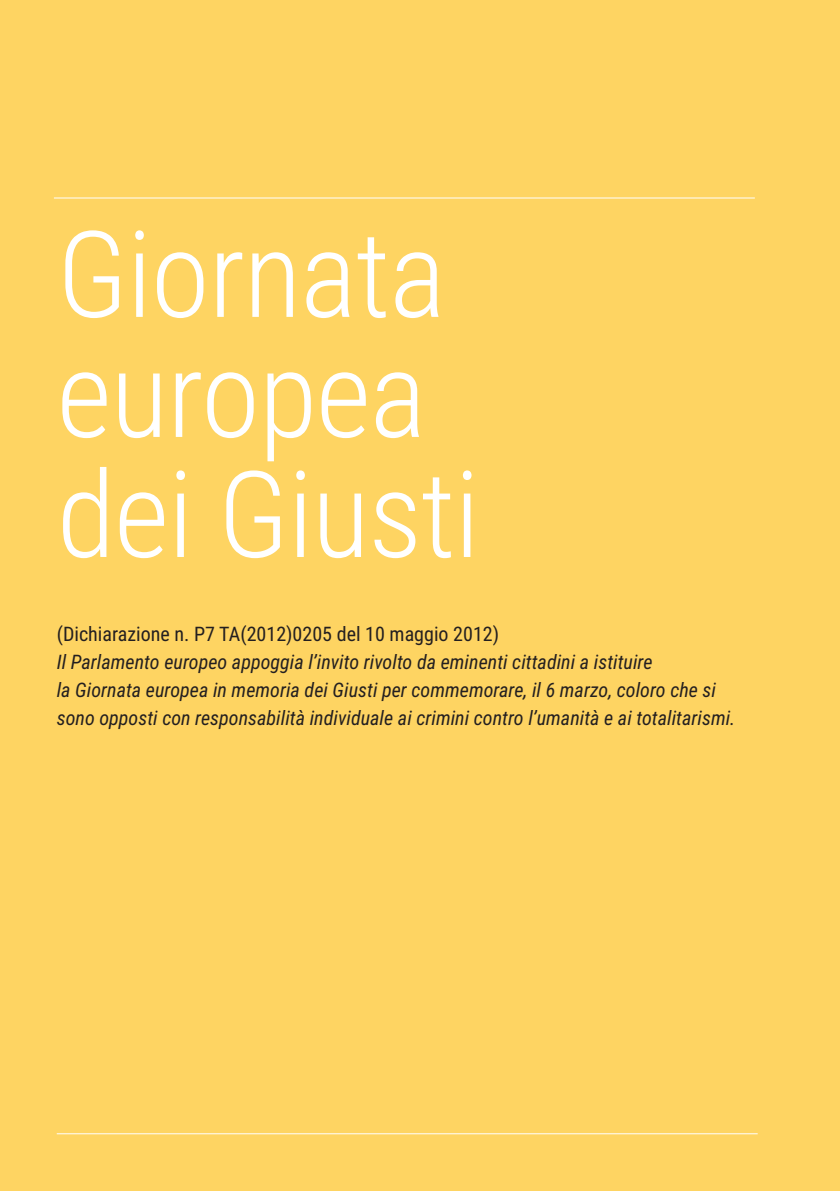
<style>
.page{position:relative;width:840px;height:1191px;background:#fff}
.page>*{position:absolute;margin:0;border:0;box-sizing:border-box;transform-origin:0 0}
.t1{font:300 120px/120px "Roboto Condensed";letter-spacing:-.01em;color:#fff}
.t2{font:italic 20px/28px "Roboto Condensed";color:#231f20}
.t3{font:20px "Roboto Condensed";color:#231f20}
</style>
<div class="page">
<div style="left:0;top:0;width:839px;height:1191px;background:#fed462"></div>
<hr style="left:54px;top:197px;width:700px;height:1px;background:#fff">
<hr style="left:57px;top:1133px;width:700px;height:1px;background:#fff">
<h1 class="t1" style="left:57px;top:210px;width:424px">Giornata europea dei Giusti</h1>
<p class="t3" style="left:57px;top:620px;width:443px">(Dichiarazione n. P7 TA(2012)0205 del 10 maggio 2012)</p>
<p class="t2" style="left:57px;top:647px;width:679px">Il Parlamento europeo appoggia l’invito rivolto da eminenti cittadini a istituire<br>la Giornata europea in memoria dei Giusti per commemorare, il 6 marzo, coloro che si sono opposti con responsabilità individuale ai crimini contro l’umanità e ai totalitarismi.</p>
</div>
